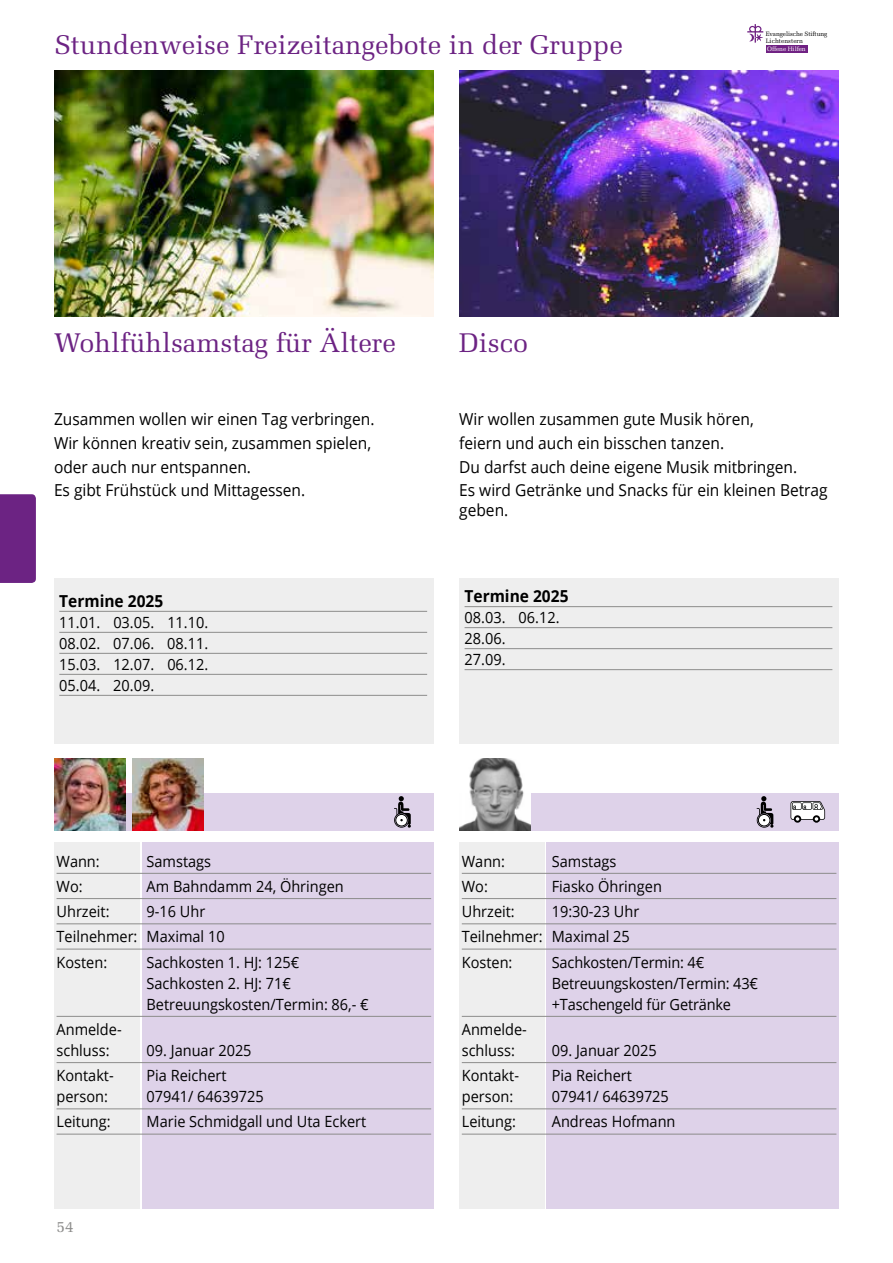
<style>
.page{position:relative;width:893px;height:1263px;background:#fff}
.page>*{position:absolute;margin:0;border:0;box-sizing:border-box;transform-origin:0 0}
.t1{font:27px "Melior LT Std";color:#6c2383}
.t2{font:16.5px/23.7px "Open Sans";color:#000;scale:.94 1}
.t3{font:700 16.5px "Open Sans";color:#000;scale:.94 1}
.t4{font:15.75px "Melior LT Std";color:#8c8c8b}
.t5{font:15.45px/21px "Open Sans";color:#000;scale:.94 1}
.t6{font:6.3px/7.1px "Melior LT Std";letter-spacing:-.005em;color:#000}
.t7{font:6.3px "Melior LT Std";letter-spacing:-.01em;color:#fff}
</style>
<div class="page">
<img style="left:54px;top:71px;width:380px;height:246px">
<img style="left:459px;top:71px;width:380px;height:246px">
<div style="left:54px;top:793px;width:380px;height:37px;background:#ded2e9"></div>
<div style="left:459px;top:793px;width:380px;height:37px;background:#ded2e9"></div>
<div style="left:54px;top:842px;width:85px;height:367px;background:#eee"></div>
<div style="left:142px;top:842px;width:292px;height:367px;background:#ded2e9"></div>
<hr style="left:57px;top:873px;width:374px;height:1px;background:#8c8c8b">
<hr style="left:57px;top:898px;width:374px;height:1px;background:#8c8c8b">
<hr style="left:57px;top:923px;width:374px;height:1px;background:#8c8c8b">
<hr style="left:57px;top:949px;width:374px;height:1px;background:#8c8c8b">
<hr style="left:57px;top:1016px;width:374px;height:1px;background:#8c8c8b">
<hr style="left:57px;top:1062px;width:374px;height:1px;background:#8c8c8b">
<hr style="left:57px;top:1108px;width:374px;height:1px;background:#8c8c8b">
<hr style="left:57px;top:1134px;width:374px;height:1px;background:#8c8c8b">
<div style="left:459px;top:842px;width:85px;height:367px;background:#eee"></div>
<div style="left:547px;top:842px;width:292px;height:367px;background:#ded2e9"></div>
<hr style="left:462px;top:873px;width:374px;height:1px;background:#8c8c8b">
<hr style="left:462px;top:898px;width:374px;height:1px;background:#8c8c8b">
<hr style="left:462px;top:923px;width:374px;height:1px;background:#8c8c8b">
<hr style="left:462px;top:949px;width:374px;height:1px;background:#8c8c8b">
<hr style="left:462px;top:1016px;width:374px;height:1px;background:#8c8c8b">
<hr style="left:462px;top:1062px;width:374px;height:1px;background:#8c8c8b">
<hr style="left:462px;top:1108px;width:374px;height:1px;background:#8c8c8b">
<hr style="left:462px;top:1134px;width:374px;height:1px;background:#8c8c8b">
<svg style="left:394px;top:796px;width:17px;height:32px"></svg>
<svg style="left:756px;top:796px;width:17px;height:32px"></svg>
<svg style="left:790px;top:801px;width:35px;height:22px"></svg>
<svg style="left:747px;top:24px;width:16px;height:19px"></svg>
<div style="left:766px;top:45px;width:41px;height:7px;background:#702283"></div>
<div style="left:0;top:494px;width:36px;height:89px;background:#6c2383"></div>
<img style="left:55px;top:759px;width:70px;height:71px">
<img style="left:459px;top:759px;width:72px;height:71px">
<div style="left:459px;top:578px;width:380px;height:166px;background:#eee"></div>
<hr style="left:465px;top:606px;width:367px;height:1px;background:#8c8c8b">
<hr style="left:465px;top:627px;width:367px;height:1px;background:#8c8c8b">
<hr style="left:465px;top:648px;width:367px;height:1px;background:#8c8c8b">
<hr style="left:465px;top:669px;width:367px;height:1px;background:#8c8c8b">
<div style="left:54px;top:578px;width:380px;height:166px;background:#eee"></div>
<hr style="left:59px;top:611px;width:368px;height:1px;background:#8c8c8b">
<hr style="left:59px;top:632px;width:368px;height:1px;background:#8c8c8b">
<hr style="left:59px;top:653px;width:368px;height:1px;background:#8c8c8b">
<hr style="left:59px;top:674px;width:368px;height:1px;background:#8c8c8b">
<hr style="left:59px;top:695px;width:368px;height:1px;background:#8c8c8b">
<img style="left:132px;top:759px;width:72px;height:71px">
<h1 class="t1" style="left:54px;top:29px;width:570px">Stundenweise Freizeitangebote in der Gruppe</h1>
<p class="t6" style="left:766px;top:30px;width:63px">Evangelische Stiftung<br>Lichtenstern</p>
<p class="t7" style="left:767px;top:45px;width:40px">Offene Hilfen</p>
<h1 class="t1" style="left:54px;top:327px;width:343px">Wohlfühlsamstag für Ältere</h1>
<p class="t2" style="left:54px;top:407px;width:342px">Zusammen wollen wir einen Tag verbringen.<br>Wir können kreativ sein, zusammen spielen, oder auch nur entspannen.<br>Es gibt Frühstück und Mittagessen.</p>
<p class="t3" style="left:59px;top:589px;width:112px">Termine 2025</p>
<p class="t5" style="left:59px;top:611px;width:160px;text-align:justify">11.01. 03.05. 11.10.<br>08.02. 07.06. 08.11.<br>15.03. 12.07. 06.12.<br>05.04. 20.09.</p>
<h1 class="t1" style="left:459px;top:327px;width:70px">Disco</h1>
<p class="t2" style="left:459px;top:407px;width:393px">Wir wollen zusammen gute Musik hören,<br>feiern und auch ein bisschen tanzen.<br>Du darfst auch deine eigene Musik mitbringen.<br>Es wird Getränke und Snacks für ein kleinen Betrag</p>
<p class="t2" style="left:459px;top:498px;width:54px">geben.</p>
<p class="t3" style="left:465px;top:584px;width:112px">Termine 2025</p>
<p class="t5" style="left:465px;top:606px;width:103px">08.03. 06.12.<br>28.06.<br>27.09.</p>
<p class="t5" style="left:57px;top:850px;width:47px">Wann:</p>
<p class="t5" style="left:147px;top:850px;width:70px">Samstags</p>
<p class="t5" style="left:57px;top:875px;width:29px">Wo:</p>
<p class="t5" style="left:147px;top:875px;width:211px">Am Bahndamm 24, Öhringen</p>
<p class="t5" style="left:57px;top:900px;width:58px">Uhrzeit:</p>
<p class="t5" style="left:57px;top:898px;width:180px;line-height:25.2px;text-indent:90px">9-16 Uhr<br>Teilnehmer: Maximal 10<br>Kosten:</p>
<p class="t5" style="left:147px;top:951px;width:238px">Sachkosten 1. HJ: 125€<br>Sachkosten 2. HJ: 71€<br>Betreuungskosten/Termin: 86,- €</p>
<p class="t5" style="left:57px;top:1018px;width:71px">Anmelde&shy;schluss:</p>
<p class="t5" style="left:147px;top:1039px;width:113px">09. Januar 2025</p>
<p class="t5" style="left:57px;top:1064px;width:62px">Kontakt-</p>
<p class="t5" style="left:147px;top:1064px;width:87px">Pia Reichert</p>
<p class="t5" style="left:57px;top:1085px;width:56px">person:</p>
<p class="t5" style="left:147px;top:1085px;width:126px">07941/ 64639725</p>
<p class="t5" style="left:57px;top:1111px;width:59px">Leitung:</p>
<p class="t5" style="left:147px;top:1111px;width:235px">Marie Schmidgall und Uta Eckert</p>
<p class="t4" style="left:56px;top:1217px;width:19px">54</p>
<p class="t5" style="left:462px;top:850px;width:47px">Wann:</p>
<p class="t5" style="left:552px;top:850px;width:70px">Samstags</p>
<p class="t5" style="left:462px;top:875px;width:29px">Wo:</p>
<p class="t5" style="left:552px;top:875px;width:119px">Fiasko Öhringen</p>
<p class="t5" style="left:462px;top:900px;width:58px">Uhrzeit:</p>
<p class="t5" style="left:462px;top:898px;width:190px;line-height:25.2px;text-indent:90px">19:30-23 Uhr<br>Teilnehmer: Maximal 25<br>Kosten:</p>
<p class="t5" style="left:552px;top:951px;width:221px">Sachkosten/Termin: 4€<br>Betreuungskosten/Termin: 43€ +Taschengeld für Getränke</p>
<p class="t5" style="left:462px;top:1018px;width:71px">Anmelde&shy;schluss:</p>
<p class="t5" style="left:552px;top:1039px;width:113px">09. Januar 2025</p>
<p class="t5" style="left:462px;top:1064px;width:62px">Kontakt-</p>
<p class="t5" style="left:552px;top:1064px;width:87px">Pia Reichert</p>
<p class="t5" style="left:462px;top:1085px;width:56px">person:</p>
<p class="t5" style="left:552px;top:1085px;width:126px">07941/ 64639725</p>
<p class="t5" style="left:462px;top:1111px;width:59px">Leitung:</p>
<p class="t5" style="left:552px;top:1111px;width:133px">Andreas Hofmann</p>
</div>
